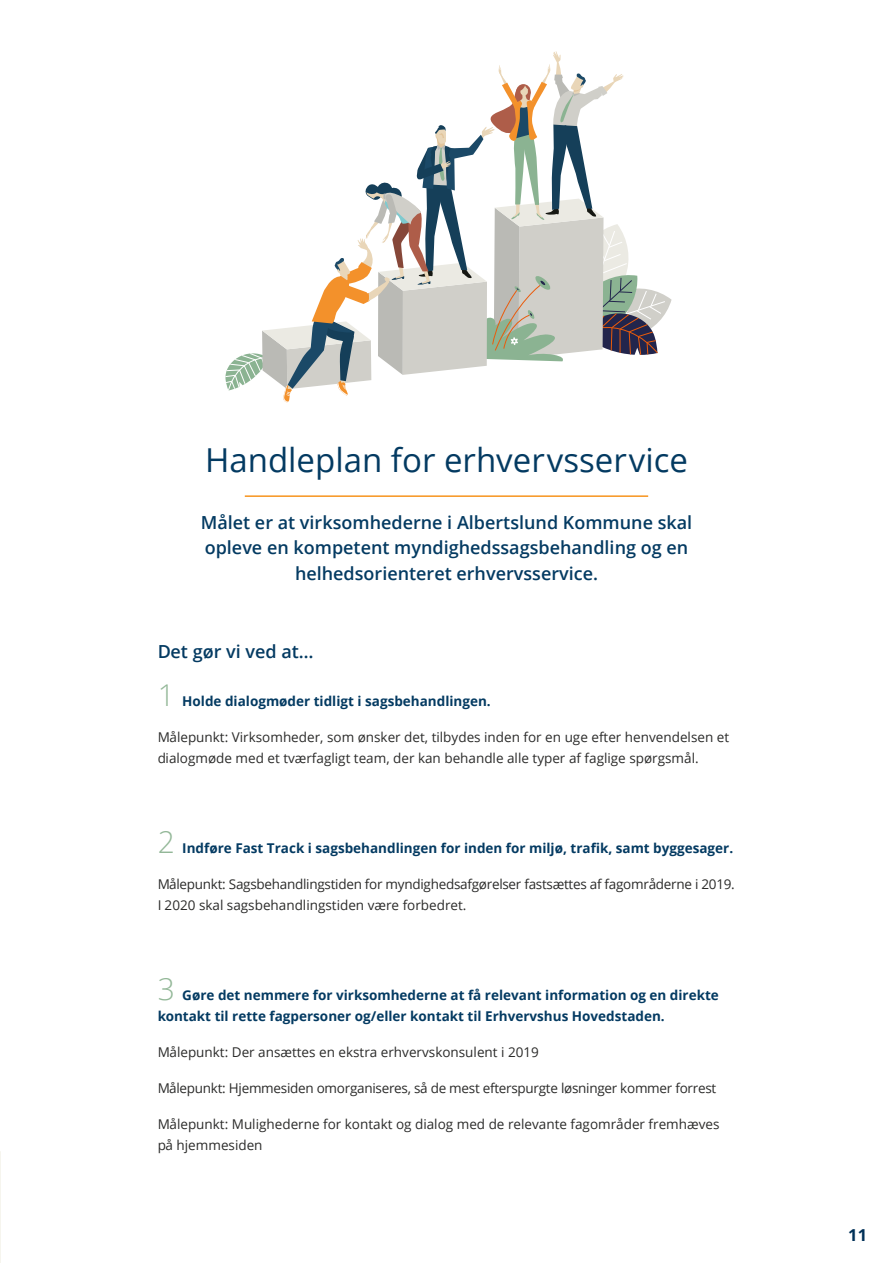
<style>
.page{position:relative;width:893px;height:1263px;background:#fff}
.page>*{position:absolute;margin:0;border:0;box-sizing:border-box;transform-origin:0 0}
.t1{font:33px "Open Sans";color:#003860}
.t2{font:300 30px "Open Sans";color:#92b797}
.t3{font:600 18px/25.5px "Open Sans";color:#003860;text-align:center}
.t4{font:700 16.5px "Open Sans";color:#003158}
.t5{font:13.5px/21px "Open Sans";color:#282827}
.t6{font:700 13.5px/21px "Open Sans";color:#003860}
.t7{font:13.5px/21px "Open Sans";letter-spacing:-.02em;color:#282827}
</style>
<div class="page">
<svg style="left:0;top:1151px;width:1px;height:112px"></svg>
<svg style="left:225px;top:51px;width:447px;height:352px"></svg>
<hr style="left:245px;top:495px;width:403px;height:2px;background:#f7941e">
<h1 class="t1" style="left:205px;top:437px;width:484px">Handleplan for erhvervsservice</h1>
<h3 class="t3" style="left:201px;top:509px;width:493px">Målet er at virksomhederne i Albertslund Kommune skal opleve en kompetent myndighedssagsbehandling og en helhedsorienteret erhvervsservice.</h3>
<h3 class="t3" style="left:157px;top:638px;width:158px">Det gør vi ved at…</h3>
<h2 class="t2" style="left:157px;top:674px;width:19px">1</h2>
<p class="t6" style="left:182px;top:690px;width:310px">Holde dialogmøder tidligt i sagsbehandlingen.</p>
<p class="t5" style="left:157px;top:726px;width:573px">Målepunkt: Virksomheder, som ønsker det, tilbydes inden for en uge efter henvendelsen et dialogmøde med et tværfagligt team, der kan behandle alle typer af faglige spørgsmål.</p>
<h2 class="t2" style="left:157px;top:821px;width:19px">2</h2>
<p class="t6" style="left:182px;top:837px;width:552px">Indføre Fast Track i sagsbehandlingen for inden for miljø, trafik, samt byggesager.</p>
<p class="t7" style="left:157px;top:873px;width:579px">Målepunkt: Sagsbehandlingstiden for myndighedsafgørelser fastsættes af fagområderne i 2019.<br>I 2020 skal sagsbehandlingstiden være forbedret.</p>
<h2 class="t2" style="left:157px;top:968px;width:19px">3</h2>
<p class="t6" style="left:157px;top:984px;width:563px;text-indent:25px">Gøre det nemmere for virksomhederne at få relevant information og en direkte kontakt til rette fagpersoner og/eller kontakt til Erhvervshus Hovedstaden.</p>
<p class="t5" style="left:157px;top:1041px;width:383px">Målepunkt: Der ansættes en ekstra erhvervskonsulent i 2019</p>
<p class="t7" style="left:157px;top:1077px;width:560px">Målepunkt: Hjemmesiden omorganiseres, så de mest efterspurgte løsninger kommer forrest</p>
<p class="t5" style="left:157px;top:1113px;width:564px">Målepunkt: Mulighederne for kontakt og dialog med de relevante fagområder fremhæves på hjemmesiden</p>
<p class="t4" style="left:848px;top:1223px;width:20px">11</p>
</div>
